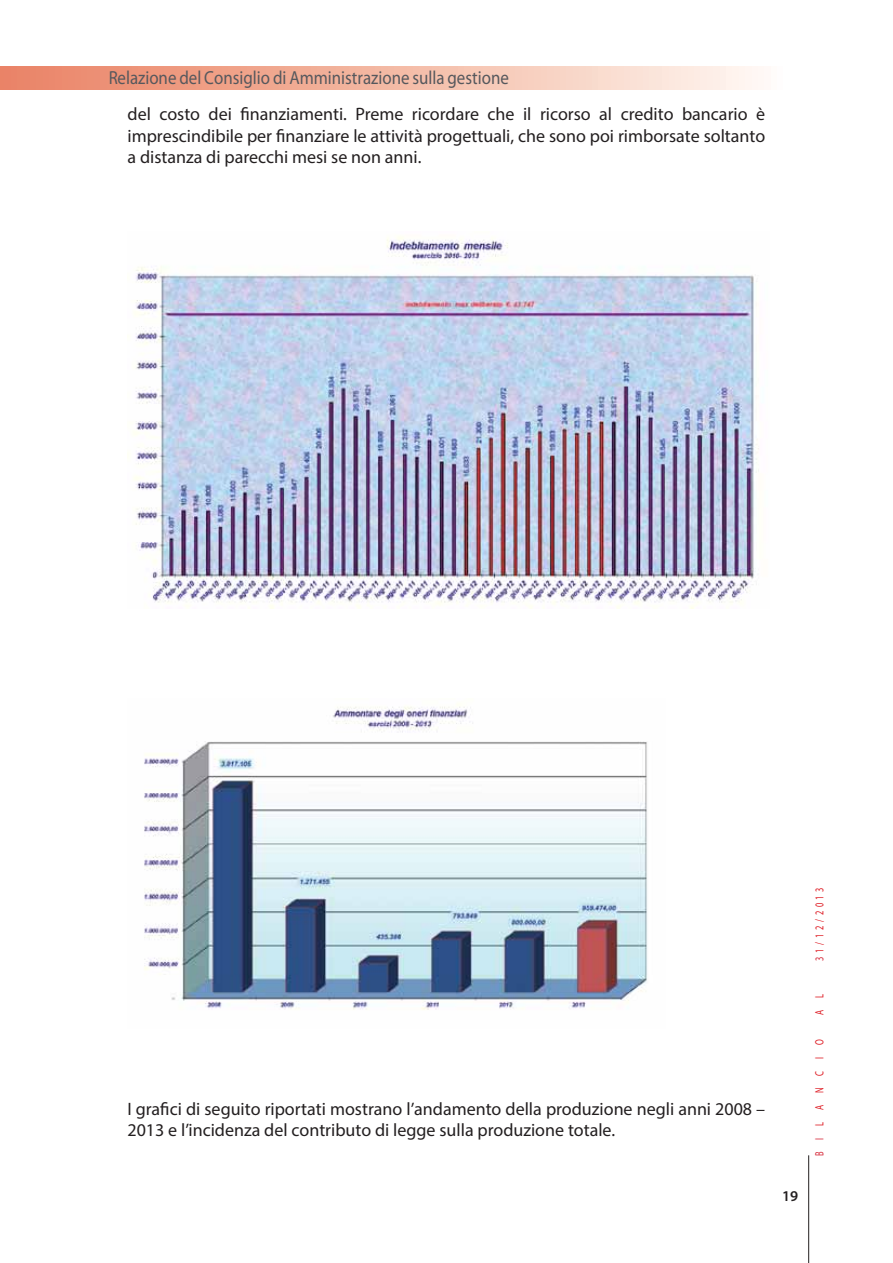
<style>
.page{position:relative;width:893px;height:1263px;background:#fff}
.page>*{position:absolute;margin:0;border:0;box-sizing:border-box;transform-origin:0 0}
.t1{font:500 condensed 18.9px "Futura";color:#56585d;scale:.89 1}
.t2{font:18px/21.6px "Myriad Pro";color:#231f20;text-align:justify}
.t3{font:600 15px "Myriad Pro";color:#231f20}
.t4{font:700 12px "Univers";letter-spacing:1.405em;color:#de1c24;scale:.7 1}
.s1{color:#d62a3a}
</style>
<div class="page">
<hr style="left:808px;top:1155px;width:1px;height:108px;background:#231f20">
<div style="left:0;top:67px;width:892px;height:23px;background:linear-gradient(to right,#ea7f5f,#fff)"></div>
<img style="left:133px;top:236px;width:626px;height:373px">
<img style="left:144px;top:704px;width:503px;height:306px">
<p class="t1" style="left:109px;top:71px;width:451px">Relazione del Consiglio di Amministrazione sulla gestione</p>
<p class="t2" style="left:128px;top:104px;width:639px">del costo dei finanziamenti. Preme ricordare che il ricorso al credito bancario è imprescindibile per finanziare le attività progettuali, che sono poi rimborsate soltanto a distanza di parecchi mesi se non anni.</p>
<p class="t2" style="left:128px;top:1099px;width:639px">I grafici di seguito riportati mostrano l’andamento della produzione negli anni 2008 –<br>2013 e l’incidenza del contributo di legge sulla produzione totale.</p>
<p class="t3" style="left:782px;top:1190px;width:18px">19</p>
<p class="t4" style="left:815px;top:961px;width:106px;rotate:-90deg"><span class="s1">3</span>1/12/2013</p>
<p class="t4" style="left:815px;top:1015px;width:31px;rotate:-90deg">A L</p>
<p class="t4" style="left:815px;top:1156px;width:168px;rotate:-90deg"><span class="s1">BI</span>LANCIO</p>
</div>
